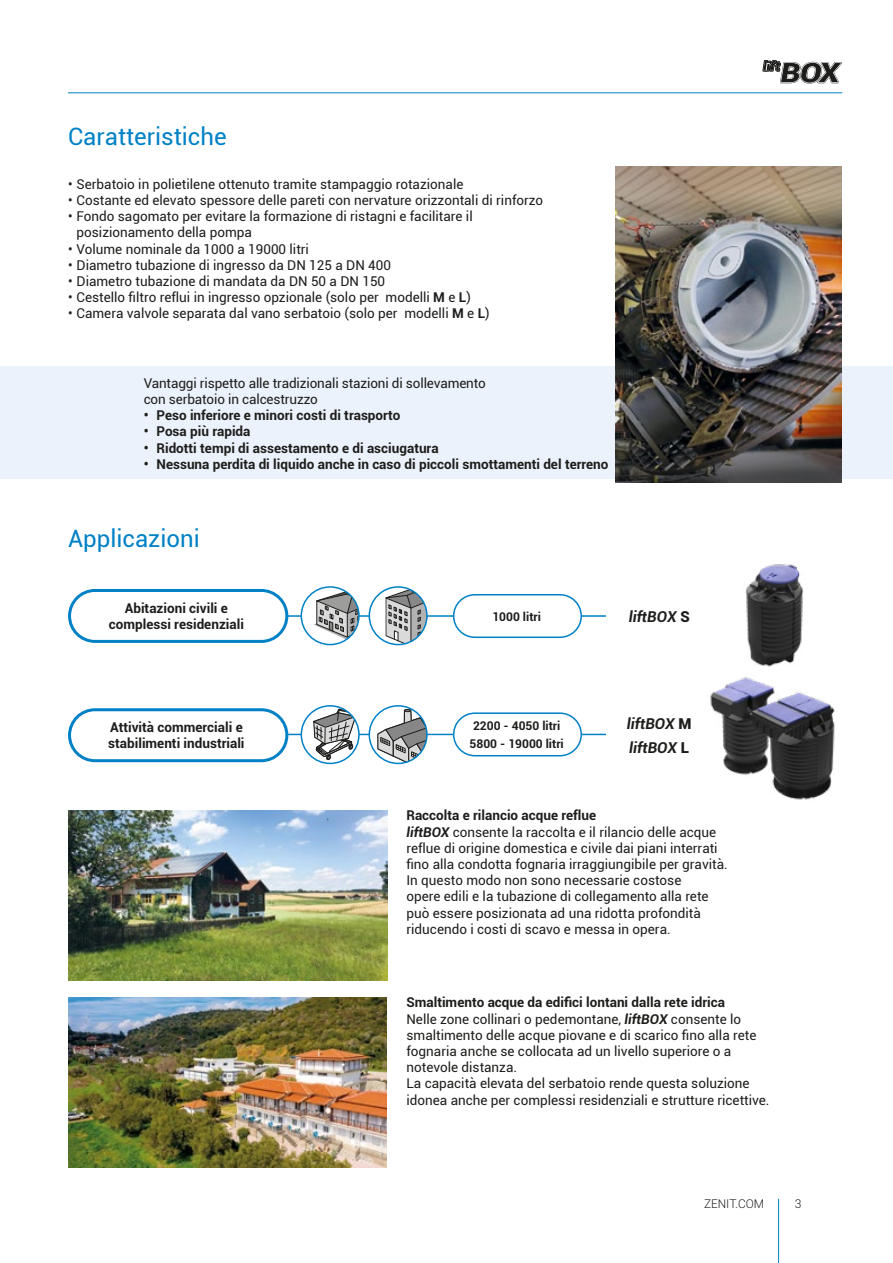
<style>
.page{position:relative;width:893px;height:1263px;background:#fff}
.page>*{position:absolute;margin:0;border:0;box-sizing:border-box;transform-origin:0 0}
.t1{font:24px "Roboto";color:#0081c6}
.t2{font:italic 700 15px "Roboto";color:#1d1d1b}
.t3{font:13.5px/16.2px "Roboto";color:#1d1d1b}
.t4{font:700 13.5px "Roboto";color:#1d1d1b}
.t5{font:700 12px "Roboto";color:#1d1d1b}
.t6{font:300 12px "Roboto";color:#1d1d1b}
.s1{font-weight:700}
.s2{font-weight:900;font-style:normal}
.s3{font-weight:700;font-style:italic}
</style>
<div class="page">
<svg style="left:763px;top:60px;width:79px;height:24px"></svg>
<hr style="left:778px;top:1199px;width:1px;height:64px;background:#0081c6">
<hr style="left:68px;top:92px;width:774px;height:1px;background:#0081c6">
<hr style="left:267px;top:615px;width:360px;height:2px;background:#0081c6">
<img style="left:69px;top:810px;width:318px;height:170px">
<img style="left:69px;top:997px;width:318px;height:170px">
<div style="left:606px;top:606px;width:106px;height:21px;background:#fff"></div>
<hr style="left:267px;top:734px;width:360px;height:1px;background:#0081c6">
<div style="left:0;top:366px;width:893px;height:112px;background:#ecf2fb"></div>
<img style="left:745px;top:564px;width:59px;height:103px">
<img style="left:710px;top:677px;width:60px;height:98px">
<img style="left:743px;top:686px;width:92px;height:114px">
<div style="left:606px;top:711px;width:106px;height:48px;background:#fff"></div>
<img style="left:615px;top:167px;width:227px;height:316px">
<div style="left:369px;top:587px;width:58px;height:57px;background:#fff;border-radius:50%"></div>
<svg style="left:385px;top:589px;width:43px;height:55px"></svg>
<div style="left:369px;top:586px;width:59px;height:59px;border:2px solid #0081c6;border-radius:50%"></div>
<svg style="left:369px;top:706px;width:58px;height:57px"></svg>
<svg style="left:377px;top:709px;width:49px;height:54px"></svg>
<div style="left:369px;top:705px;width:59px;height:59px;border:2px solid #0081c6;border-radius:50%"></div>
<div style="left:301px;top:587px;width:58px;height:57px;background:#fff;border-radius:50%"></div>
<svg style="left:313px;top:591px;width:47px;height:49px"></svg>
<div style="left:301px;top:586px;width:59px;height:59px;border:2px solid #0081c6;border-radius:50%"></div>
<div style="left:301px;top:706px;width:58px;height:57px;background:#fff;border-radius:50%"></div>
<svg style="left:313px;top:709px;width:44px;height:51px"></svg>
<div style="left:301px;top:705px;width:59px;height:59px;border:2px solid #0081c6;border-radius:50%"></div>
<div style="left:70px;top:590px;width:217px;height:51px;background:#fff;border-radius:25px"></div>
<div style="left:68px;top:589px;width:220px;height:54px;border:3px solid #0081c6;border-radius:25px"></div>
<div style="left:70px;top:710px;width:217px;height:51px;background:#fff;border-radius:25px"></div>
<div style="left:68px;top:708px;width:220px;height:54px;border:3px solid #0081c6;border-radius:25px"></div>
<div style="left:454px;top:595px;width:127px;height:42px;background:#fff;border-radius:21px"></div>
<div style="left:453px;top:594px;width:129px;height:44px;border:2px solid #0081c6;border-radius:21px"></div>
<div style="left:454px;top:713px;width:127px;height:43px;background:#fff;border-radius:21px"></div>
<div style="left:453px;top:712px;width:129px;height:44px;border:2px solid #0081c6;border-radius:21px"></div>
<p class="t1" style="left:68px;top:120px;width:160px">Caratteristiche</p>
<p class="t3" style="left:68px;top:175px;width:397px">• Serbatoio in polietilene ottenuto tramite stampaggio rotazionale</p>
<p class="t3" style="left:68px;top:192px;width:477px">• Costante ed elevato spessore delle pareti con nervature orizzontali di rinforzo</p>
<p class="t3" style="left:77px;top:208px;width:398px;text-indent:-9px">• Fondo sagomato per evitare la formazione di ristagni e facilitare il posizionamento della pompa</p>
<p class="t3" style="left:68px;top:240px;width:242px">• Volume nominale da 1000 a 19000 litri</p>
<p class="t3" style="left:68px;top:256px;width:324px">• Diametro tubazione di ingresso da DN 125 a DN 400</p>
<p class="t3" style="left:68px;top:273px;width:319px">• Diametro tubazione di mandata da DN 50 a DN 150</p>
<p class="t3" style="left:68px;top:289px;width:404px">• Cestello filtro reflui in ingresso opzionale (solo per modelli <span class="s1">M</span> e <span class="s1">L</span>)</p>
<p class="t3" style="left:68px;top:305px;width:423px">• Camera valvole separata dal vano serbatoio (solo per modelli <span class="s1">M</span> e <span class="s1">L</span>)</p>
<p class="t3" style="left:144px;top:374px;width:344px">Vantaggi rispetto alle tradizionali stazioni di sollevamento</p>
<p class="t3" style="left:144px;top:391px;width:176px">con serbatoio in calcestruzzo</p>
<p class="t4" style="left:144px;top:406px;width:258px">• Peso inferiore e minori costi di trasporto</p>
<p class="t4" style="left:144px;top:422px;width:108px">• Posa più rapida</p>
<p class="t4" style="left:144px;top:438px;width:296px">• Ridotti tempi di assestamento e di asciugatura</p>
<p class="t4" style="left:144px;top:454px;width:466px">• Nessuna perdita di liquido anche in caso di piccoli smottamenti del terreno</p>
<p class="t1" style="left:68px;top:522px;width:133px">Applicazioni</p>
<p class="t4" style="left:125px;top:599px;width:105px">Abitazioni civili e</p>
<p class="t4" style="left:109px;top:615px;width:137px">complessi residenziali</p>
<p class="t4" style="left:110px;top:718px;width:134px">Attività commerciali e</p>
<p class="t4" style="left:108px;top:734px;width:138px">stabilimenti industriali</p>
<p class="t5" style="left:492px;top:608px;width:50px">1000 litri</p>
<p class="t5" style="left:473px;top:717px;width:89px">2200 - 4050 litri</p>
<p class="t5" style="left:470px;top:735px;width:96px">5800 - 19000 litri</p>
<p class="t2" style="left:629px;top:606px;width:62px">liftBOX <span class="s2">S</span></p>
<p class="t2" style="left:627px;top:713px;width:66px">liftBOX <span class="s2">M</span></p>
<p class="t2" style="left:629px;top:737px;width:62px">liftBOX <span class="s2">L</span></p>
<p class="t4" style="left:406px;top:806px;width:191px">Raccolta e rilancio acque reflue</p>
<p class="t3" style="left:406px;top:823px;width:323px"><span class="s3">liftBOX</span> consente la raccolta e il rilancio delle acque reflue di origine domestica e civile dai piani interrati fino alla condotta fognaria irraggiungibile per gravità.</p>
<p class="t3" style="left:406px;top:872px;width:304px">In questo modo non sono necessarie costose opere edili e la tubazione di collegamento alla rete può essere posizionata ad una ridotta profondità riducendo i costi di scavo e messa in opera.</p>
<p class="t4" style="left:406px;top:993px;width:320px">Smaltimento acque da edifici lontani dalla rete idrica</p>
<p class="t3" style="left:406px;top:1010px;width:351px">Nelle zone collinari o pedemontane, <span class="s3">liftBOX</span> consente lo smaltimento delle acque piovane e di scarico fino alla rete fognaria anche se collocata ad un livello superiore o a notevole distanza.</p>
<p class="t3" style="left:406px;top:1075px;width:365px">La capacità elevata del serbatoio rende questa soluzione idonea anche per complessi residenziali e strutture ricettive.</p>
<p class="t6" style="left:704px;top:1195px;width:62px">ZENIT.COM</p>
<p class="t6" style="left:795px;top:1195px;width:8px">3</p>
</div>
